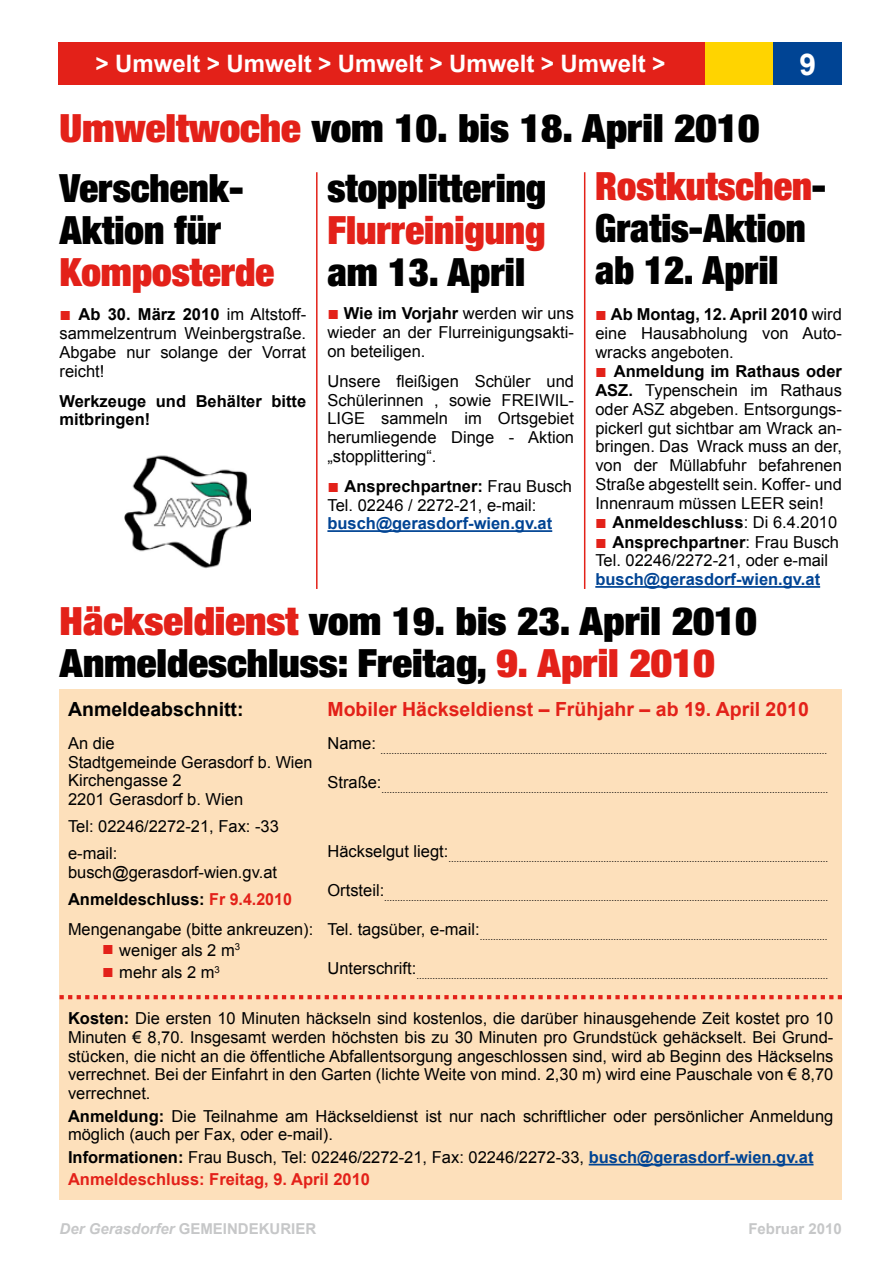
<style>
.page{position:relative;width:893px;height:1263px;background:#fff}
.page>*{position:absolute;margin:0;border:0;box-sizing:border-box;transform-origin:0 0}
.t1{font:900 expanded 39px/42px "Helvetica Neue";color:#000;scale:1.05 1}
.t2{font:900 expanded 39px/42px "Helvetica Neue";color:#000}
.t3{font:900 expanded 39px "Helvetica Neue";color:#e32119}
.t4{font:700 30px "Arial";color:#fff}
.t5{font:700 24px "Arial";color:#fff;scale:.95 1}
.t6{font:700 19.5px "Arial";color:#e32119}
.t7{font:700 19.5px "Arial";color:#000}
.t8{font:16.5px/18.8px "Arial";color:#000}
.t9{font:700 16.5px/18.8px "Arial";color:#000}
.t10{font:700 16.5px "Arial";color:#004494}
.t11{font:italic 700 15px "Arial";color:#c6c7c8}
.t12{font:700 15px "Arial";color:#c6c7c8}
.t13{font:9.6px "Arial";color:#000}
.s1{color:#e32119}
.s2{font-size:19.5px;color:#e32119}
.s3{font-weight:700}
.s4{font-weight:400;font-size:19.5px;color:#e32119}
.s5{font-weight:400}
.s6{font-weight:700;color:#e32119}
.s7{font-weight:700;color:#004494}
.s8{font-style:normal}
</style>
<div class="page">
<div style="left:706px;top:43px;width:68px;height:42px;background:#ffd400"></div>
<div style="left:774px;top:43px;width:68px;height:42px;background:#004494"></div>
<div style="left:58px;top:43px;width:647px;height:42px;background:#e32119"></div>
<div style="left:60px;top:689px;width:782px;height:510px;background:#fde0bb"></div>
<svg style="left:60px;top:995px;width:782px;height:4px"></svg>
<hr style="left:589px;top:1164px;width:224px;height:1px;background:#004494">
<hr style="left:327px;top:530px;width:225px;height:2px;background:#004494">
<hr style="left:595px;top:586px;width:225px;height:2px;background:#004494">
<img style="left:124px;top:455px;width:127px;height:114px">
<hr style="left:316px;top:172px;width:2px;height:417px;background:#e32119">
<hr style="left:584px;top:172px;width:1px;height:417px;background:#e32119">
<h3 class="t5" style="left:96px;top:48px;width:601px">&gt; Umwelt &gt; Umwelt &gt; Umwelt &gt; Umwelt &gt; Umwelt &gt;</h3>
<h1 class="t1" style="left:60px;top:106px;width:668px"><span class="s1">Umweltwoche</span> vom 10. bis 18. April 2010</h1>
<h2 class="t4" style="left:800px;top:44px;width:18px">9</h2>
<h1 class="t2" style="left:60px;top:166px;width:185px">Verschenk-<br>Aktion für</h1>
<h1 class="t3" style="left:60px;top:247px;width:216px">Komposterde</h1>
<p class="t8" style="left:60px;top:305px;width:248px;text-align:justify"><span class="s2">■</span> <span class="s3">Ab 30. März 2010</span> im Altstoff&shy;sammelzentrum Weinbergstraße.<br>Abgabe nur solange der Vorrat reicht!</p>
<p class="t9" style="left:60px;top:392px;width:248px">Werkzeuge und Behälter bitte mitbringen!</p>
<h1 class="t2" style="left:327px;top:166px;width:220px">stopplittering</h1>
<h1 class="t3" style="left:327px;top:205px;width:220px">Flurreinigung</h1>
<h1 class="t2" style="left:327px;top:250px;width:199px">am 13. April</h1>
<p class="t8" style="left:327px;top:304px;width:248px;text-align:justify"><span class="s2">■</span> <span class="s3">Wie im Vorjahr</span> werden wir uns wieder an der Flurreinigungsakti&shy;on beteiligen.</p>
<p class="t8" style="left:327px;top:372px;width:248px;text-align:justify">Unsere fleißigen Schüler und Schülerinnen , sowie FREIWIL-LIGE sammeln im Ortsgebiet herumliegende Dinge - Aktion „stopplittering“.</p>
<p class="t8" style="left:327px;top:477px;width:246px"><span class="s2">■</span> <span class="s3">Ansprechpartner:</span> Frau Busch<br>Tel. 02246 / 2272-21, e-mail:</p>
<p class="t10" style="left:327px;top:513px;width:226px">busch@gerasdorf-wien.gv.at</p>
<h1 class="t2" style="left:595px;top:164px;width:232px"><span class="s1">Rostkutschen</span>-<br>Gratis-Aktion ab 12. April</h1>
<p class="t8" style="left:595px;top:305px;width:248px;text-align:justify"><span class="s2">■</span> <span class="s3">Ab Montag, 12. April 2010</span> wird eine Hausabholung von Auto&shy;wracks angeboten.</p>
<p class="t8" style="left:595px;top:362px;width:248px;text-align:justify"><span class="s2">■</span> <span class="s3">Anmeldung im Rathaus oder ASZ.</span> Typenschein im Rathaus oder ASZ abgeben. Entsorgungs&shy;pickerl gut sichtbar am Wrack an&shy;bringen. Das Wrack muss an der, von der Müllabfuhr befahrenen Straße abgestellt sein. Koffer- und Innenraum müssen LEER sein!</p>
<p class="t9" style="left:595px;top:513px;width:243px"><span class="s4">■</span> Anmeldeschluss<span class="s5">: Di 6.4.2010</span></p>
<p class="t8" style="left:595px;top:533px;width:245px"><span class="s2">■</span> <span class="s3">Ansprechpartner</span>: Frau Busch<br>Tel. 02246/2272-21, oder e-mail</p>
<p class="t10" style="left:595px;top:568px;width:226px">busch@gerasdorf-wien.gv.at</p>
<h1 class="t1" style="left:60px;top:599px;width:666px"><span class="s1">Häckseldienst</span> vom 19. bis 23. April 2010<br>Anmeldeschluss: Freitag, <span class="s1">9. April 2010</span></h1>
<p class="t6" style="left:327px;top:696px;width:483px">Mobiler Häckseldienst – Frühjahr – ab 19. April 2010</p>
<p class="t13" style="left:327px;top:745px;width:501px"><sup>Name:</sup> .......................................................................................................................................................................</p>
<p class="t13" style="left:327px;top:784px;width:502px"><sup>Straße:</sup>.......................................................................................................................................................................</p>
<p class="t7" style="left:68px;top:696px;width:177px">Anmeldeabschnitt:</p>
<p class="t8" style="left:68px;top:734px;width:246px">An die<br>Stadtgemeinde Gerasdorf b. Wien<br>Kirchengasse 2<br>2201 Gerasdorf b. Wien</p>
<p class="t8" style="left:68px;top:813px;width:212px;line-height:27px">Tel: 02246/2272-21, Fax: -33 e-mail:</p>
<p class="t8" style="left:68px;top:859px;width:225px;line-height:27px">busch@gerasdorf-wien.gv.at<br><span class="s3">Anmeldeschluss:</span> <span class="s6">Fr 9.4.2010</span></p>
<p class="t8" style="left:68px;top:920px;width:247px">Mengenangabe (bitte ankreuzen):</p>
<p class="t8" style="left:102px;top:941px;width:140px"><span class="s2">■</span> weniger als 2 m<sup>3</sup></p>
<p class="t8" style="left:102px;top:963px;width:119px"><span class="s2">■</span> mehr als 2 m<sup>3</sup></p>
<p class="t13" style="left:327px;top:853px;width:502px"><sup>Häckselgut</sup> <sup>liegt:</sup>..............................................................................................................................................</p>
<p class="t13" style="left:327px;top:892px;width:502px"><sup>Ortsteil:</sup>......................................................................................................................................................................</p>
<p class="t13" style="left:327px;top:931px;width:501px"><sup>Tel.</sup> <sup>tagsüber,</sup> <sup>e-mail:</sup>..................................................................................................................................</p>
<p class="t13" style="left:327px;top:970px;width:502px"><sup>Unterschrift:</sup>..........................................................................................................................................................</p>
<p class="t8" style="left:68px;top:1009px;width:767px;text-align:justify"><span class="s3">Kosten:</span> Die ersten 10 Minuten häckseln sind kostenlos, die darüber hinausgehende Zeit kostet pro 10<br>Minuten € 8,70. Insgesamt werden höchsten bis zu 30 Minuten pro Grundstück gehäckselt. Bei Grund&shy;stücken, die nicht an die öffentliche Abfallentsorgung angeschlossen sind, wird ab Beginn des Häckselns verrechnet. Bei der Einfahrt in den Garten (lichte Weite von mind. 2,30 m) wird eine Pauschale von € 8,70 verrechnet.</p>
<p class="t8" style="left:68px;top:1106px;width:767px"><span class="s3">Anmeldung:</span> Die Teilnahme am Häckseldienst ist nur nach schriftlicher oder persönlicher Anmeldung möglich (auch per Fax, oder e-mail).</p>
<p class="t8" style="left:68px;top:1146px;width:747px;line-height:22.5px"><span class="s3">Informationen:</span> Frau Busch, Tel: 02246/2272-21, Fax: 02246/2272-33, <span class="s7">busch@gerasdorf-wien.gv.at<br></span><span class="s6">Anmeldeschluss: Freitag, 9. April 2010</span></p>
<p class="t11" style="left:60px;top:1218px;width:258px">Der Gerasdorfer <span class="s8">Gemeindekurier</span></p>
<p class="t12" style="left:748px;top:1218px;width:95px">Februar 2010</p>
</div>
